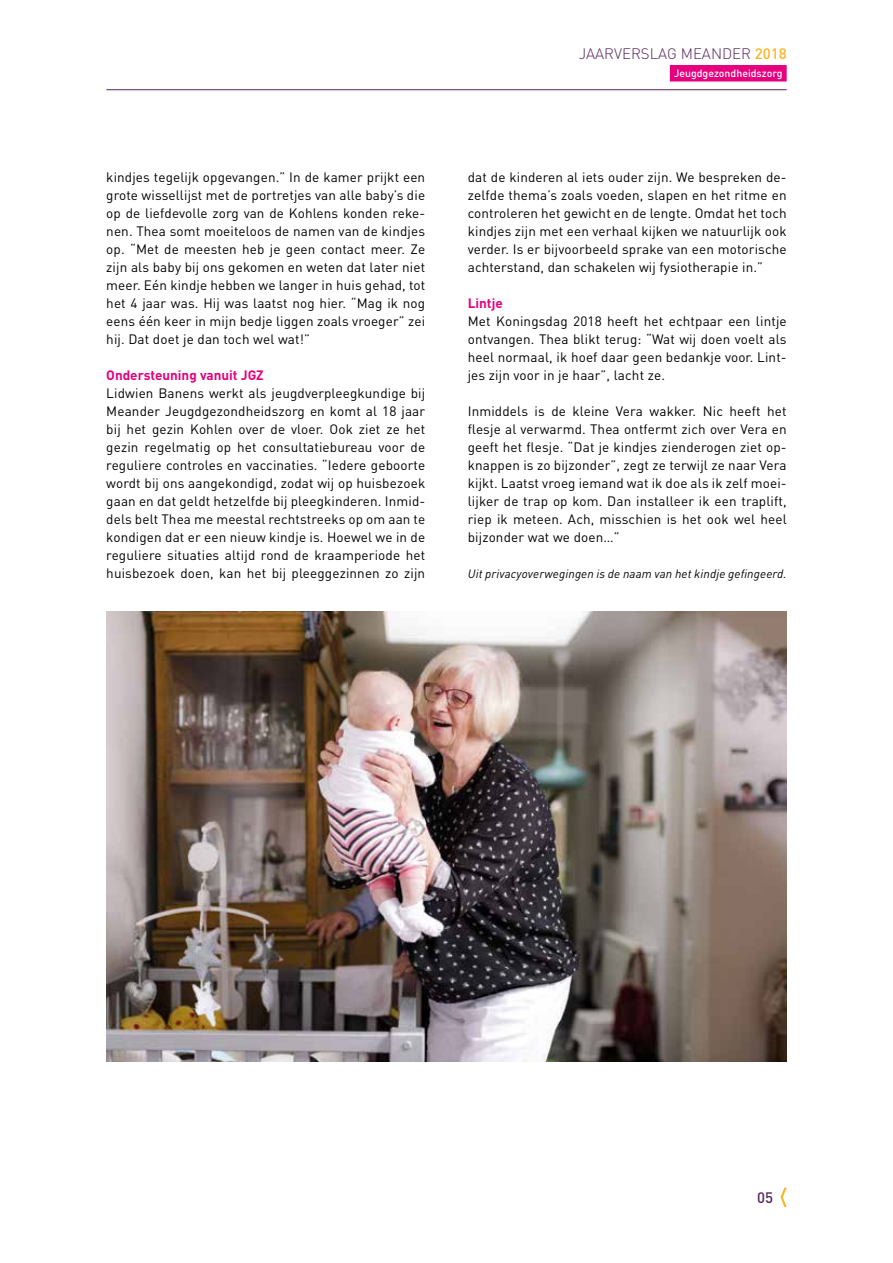
<style>
.page{position:relative;width:893px;height:1263px;background:#fff}
.page>*{position:absolute;margin:0;border:0;box-sizing:border-box;transform-origin:0 0}
.t1{font:300 15px "DIN";color:#56275b}
.t2{font:500 15px "DIN";color:#56275b}
.t3{font:13.5px/18px "DIN";letter-spacing:.01em;color:#000;text-align:justify}
.t4{font:700 13.5px "DIN";color:#e6007d}
.t5{font:italic 12px "DIN";letter-spacing:.01em;color:#000}
.t6{font:500 10.5px "DIN";color:#fff}
.s1{font-weight:500;color:#fab528}
</style>
<div class="page">
<hr style="left:106px;top:89px;width:681px;height:1px;background:#56275b">
<svg style="left:780px;top:1187px;width:7px;height:20px"></svg>
<div style="left:670px;top:65px;width:117px;height:17px;background:#e6007d"></div>
<img style="left:106px;top:611px;width:681px;height:450px">
<p class="t3" style="left:106px;top:168px;width:320px">kindjes tegelijk opgevangen.” In de kamer prijkt een grote wissellijst met de portretjes van alle baby’s die op de liefdevolle zorg van de Kohlens konden reke&shy;nen. Thea somt moeiteloos de namen van de kindjes op. “Met de meesten heb je geen contact meer. Ze zijn als baby bij ons gekomen en weten dat later niet meer. Eén kindje hebben we langer in huis gehad, tot het 4 jaar was. Hij was laatst nog hier. “Mag ik nog eens één keer in mijn bedje liggen zoals vroeger” zei hij. Dat doet je dan toch wel wat!”</p>
<p class="t4" style="left:106px;top:366px;width:159px">Ondersteuning vanuit JGZ</p>
<p class="t3" style="left:106px;top:384px;width:320px">Lidwien Banens werkt als jeugdverpleegkundige bij Meander Jeugdgezondheidszorg en komt al 18 jaar bij het gezin Kohlen over de vloer. Ook ziet ze het gezin regelmatig op het consultatiebureau voor de reguliere controles en vaccinaties. “Iedere geboorte wordt bij ons aangekondigd, zodat wij op huisbezoek gaan en dat geldt hetzelfde bij pleegkinderen. Inmid&shy;dels belt Thea me meestal rechtstreeks op om aan te kondigen dat er een nieuw kindje is. Hoewel we in de reguliere situaties altijd rond de kraamperiode het huisbezoek doen, kan het bij pleeggezinnen zo zijn</p>
<p class="t1" style="left:579px;top:44px;width:209px">JAARVERSLAG MEANDER <span class="s1">2018</span></p>
<p class="t6" style="left:674px;top:67px;width:110px">Jeugdgezondheidszorg</p>
<p class="t3" style="left:468px;top:168px;width:320px">dat de kinderen al iets ouder zijn. We bespreken de&shy;zelfde thema’s zoals voeden, slapen en het ritme en controleren het gewicht en de lengte. Omdat het toch kindjes zijn met een verhaal kijken we natuurlijk ook verder. Is er bijvoorbeeld sprake van een motorische achterstand, dan schakelen wij fysiotherapie in.”</p>
<p class="t4" style="left:468px;top:294px;width:37px">Lintje</p>
<p class="t3" style="left:468px;top:312px;width:320px">Met Koningsdag 2018 heeft het echtpaar een lintje ontvangen. Thea blikt terug: “Wat wij doen voelt als heel normaal, ik hoef daar geen bedankje voor. Lint&shy;jes zijn voor in je haar”, lacht ze.</p>
<p class="t3" style="left:468px;top:402px;width:320px">Inmiddels is de kleine Vera wakker. Nic heeft het flesje al verwarmd. Thea ontfermt zich over Vera en geeft het flesje. “Dat je kindjes zienderogen ziet op&shy;knappen is zo bijzonder”, zegt ze terwijl ze naar Vera kijkt. Laatst vroeg iemand wat ik doe als ik zelf moei&shy;lijker de trap op kom. Dan installeer ik een traplift, riep ik meteen. Ach, misschien is het ook wel heel bijzonder wat we doen…”</p>
<p class="t5" style="left:468px;top:566px;width:320px">Uit privacyoverwegingen is de naam van het kindje gefingeerd.</p>
<p class="t2" style="left:757px;top:1188px;width:17px">05</p>
</div>
